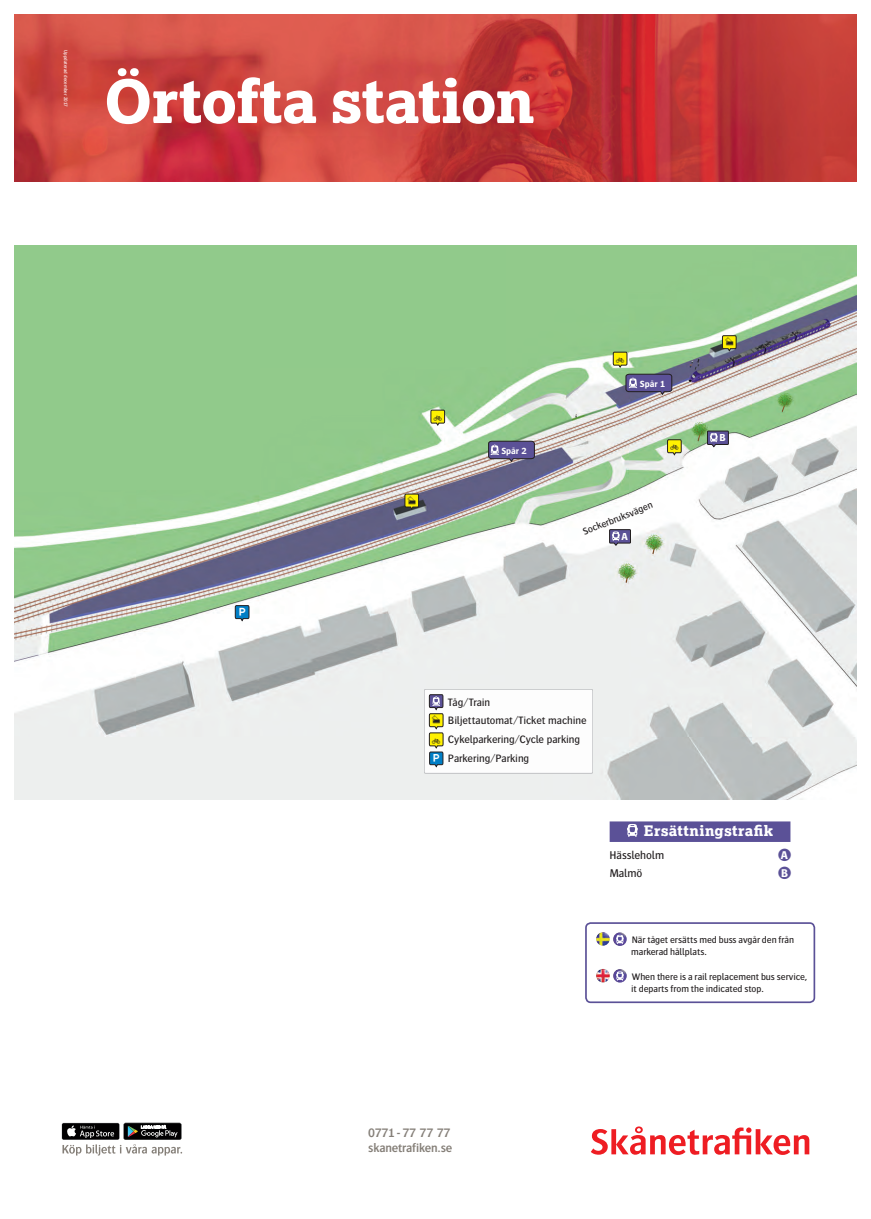
<style>
.page{position:relative;width:871px;height:1219px;background:#fff}
.page>*{position:absolute;margin:0;border:0;box-sizing:border-box;transform-origin:0 0}
.t1{font:800 59.4px "Lexia";letter-spacing:-.015em;color:#fff}
.t2{font:800 14.4px "Lexia";letter-spacing:.02em;color:#fff}
.t3{font:14.3px "Resepikto Banverket";color:#231f20}
.t4{font:14.3px "Resepikto Banverket";color:#fff}
.t5{font:13.9px "Resepikto Banverket";color:#fff}
.t6{font:600 12.8px/15.6px "Bosis Oresund Std";letter-spacing:-.015em;color:#857f78}
.t7{font:11.7px "Bosis Oresund Std";letter-spacing:-.01em;color:#231f20}
.t8{font:900 11.7px "Fotnot";color:#5b5197}
.t9{font:11.1px/18.7px "Bosis Oresund Std";letter-spacing:-.005em;color:#231f20}
.t10{font:700 10.5px "Bosis Oresund Std";color:#fff}
.t11{font:10px "Bosis Oresund Std";color:#231f20}
.t12{font:9.8px/12.1px "Bosis Oresund Std";letter-spacing:-.005em;color:#231f20}
.t13{font:700 9.3px "Bosis Oresund Std";letter-spacing:-.005em;color:#fff}
.t14{font:5px "Bosis Oresund Std";color:#fff}
.s1{font-family:"Bosis Oresund Std";font-weight:700;color:#fff}
</style>
<div class="page">
<img style="left:14px;top:14px;width:842px;height:167px">
<svg style="left:590px;top:1126px;width:219px;height:29px"></svg>
<svg style="left:62px;top:1123px;width:120px;height:32px"></svg>
<img style="left:14px;top:245px;width:842px;height:554px">
<svg style="left:666px;top:439px;width:15px;height:17px"></svg>
<svg style="left:430px;top:409px;width:15px;height:17px"></svg>
<svg style="left:612px;top:351px;width:15px;height:17px"></svg>
<svg style="left:721px;top:335px;width:15px;height:17px"></svg>
<svg style="left:404px;top:493px;width:15px;height:17px"></svg>
<svg style="left:625px;top:374px;width:47px;height:20px"></svg>
<svg style="left:488px;top:441px;width:47px;height:20px"></svg>
<svg style="left:234px;top:605px;width:15px;height:17px"></svg>
<div style="left:424px;top:689px;width:168px;height:84px;background:#fff"></div>
<div style="left:424px;top:689px;width:168px;height:84px;border:1px solid #bcbdc0"></div>
<svg style="left:428px;top:694px;width:15px;height:74px"></svg>
<svg style="left:609px;top:529px;width:21px;height:17px"></svg>
<div style="left:585px;top:922px;width:230px;height:81px;border:2px solid #5b5197;border-radius:5px"></div>
<img style="left:613px;top:932px;width:13px;height:14px;border-radius:7px">
<svg style="left:616px;top:935px;width:7px;height:9px"></svg>
<img style="left:596px;top:932px;width:13px;height:14px;border-radius:7px">
<img style="left:613px;top:969px;width:13px;height:14px;border-radius:7px">
<svg style="left:616px;top:971px;width:7px;height:9px"></svg>
<svg style="left:596px;top:969px;width:13px;height:13px"></svg>
<div style="left:609px;top:821px;width:181px;height:21px;background:#5b5197"></div>
<svg style="left:627px;top:824px;width:10px;height:13px"></svg>
<svg style="left:706px;top:431px;width:22px;height:17px"></svg>
<p class="t14" style="left:68px;top:50px;width:58px;rotate:90deg">Uppdaterad december 2017</p>
<h1 class="t1" style="left:104px;top:63px;width:432px">Örtofta station</h1>
<h3 class="t4" style="left:242px;top:606px;width:7px">x</h3>
<h3 class="t3" style="left:437px;top:411px;width:7px">o</h3>
<h3 class="t3" style="left:411px;top:495px;width:7px">g</h3>
<p class="t13" style="left:501px;top:446px;width:27px">Spår 2</p>
<h3 class="t3" style="left:620px;top:353px;width:7px">o</h3>
<p class="t13" style="left:639px;top:379px;width:27px">Spår 1</p>
<h3 class="t3" style="left:674px;top:440px;width:7px">o</h3>
<p class="t11" style="left:581px;top:527px;width:76px;rotate:-22deg">Sockerbruksvägen</p>
<p class="t10" style="left:621px;top:531px;width:8px">A</p>
<h3 class="t3" style="left:729px;top:336px;width:7px">g</h3>
<p class="t10" style="left:719px;top:432px;width:8px">B</p>
<p class="t9" style="left:448px;top:692px;width:140px">Tåg/Train<br>Biljettautomat/Ticket machine<br>Cykelparkering/Cycle parking<br>Parkering/Parking</p>
<h3 class="t3" style="left:436px;top:714px;width:7px">g</h3>
<h3 class="t3" style="left:436px;top:733px;width:7px">o</h3>
<h3 class="t5" style="left:436px;top:752px;width:7px">x</h3>
<h2 class="t2" style="left:643px;top:821px;width:131px">Ersättningstrafik</h2>
<p class="t7" style="left:609px;top:848px;width:56px">Hässleholm</p>
<p class="t8" style="left:778px;top:846px;width:14px">[<span class="s1">A</span></p>
<p class="t7" style="left:609px;top:867px;width:34px">Malmö</p>
<p class="t8" style="left:778px;top:865px;width:14px">[<span class="s1">B</span></p>
<p class="t12" style="left:631px;top:933px;width:164px">När tåget ersätts med buss avgår den från markerad hållplats.</p>
<p class="t12" style="left:631px;top:970px;width:178px;line-height:12.7px">When there is a rail replacement bus service, it departs from the indicated stop.</p>
<h3 class="t6" style="left:368px;top:1124px;width:86px">0771 - 77 77 77 skanetrafiken.se</h3>
</div>
